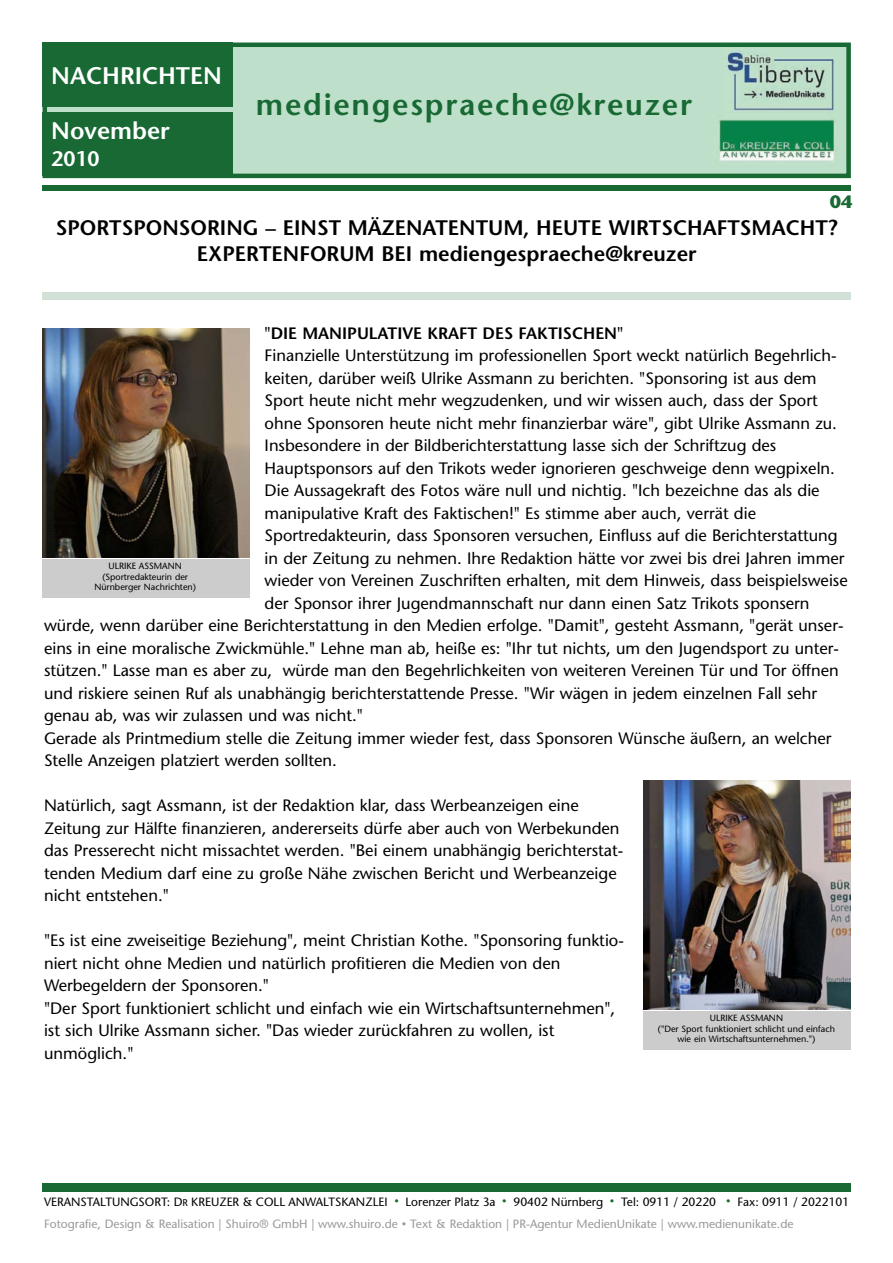
<style>
.page{position:relative;width:893px;height:1263px;background:#fff}
.page>*{position:absolute;margin:0;border:0;box-sizing:border-box;transform-origin:0 0}
.t1{font:600 30px "Stone Sans";letter-spacing:.055em;color:#186933}
.t2{font:600 24px "Stone Sans";color:#fff}
.t3{font:600 21px/25.5px "Stone Sans";color:#000;text-align:center}
.t4{font:600 21px "Stone Sans";color:#fff}
.t5{font:700 18px "Stone Sans";color:#186933}
.t6{font:16.5px/22.5px "Stone Sans";color:#000}
.t7{font:600 16.5px "Stone Sans";color:#000}
.t8{font:12px/22.4px "Stone Sans";color:#999}
.t9{font:9px/10.5px "Stone Sans";color:#000;text-align:center}
.s1{color:#000}
.s2{font-size:9.75px;color:#000}
.s3{font-size:9px;color:#186933}
.s4{font-size:9px}
</style>
<div class="page">
<img style="left:48px;top:48px;width:797px;height:125px">
<div style="left:43px;top:43px;width:807px;height:135px;border:4px solid #186933"></div>
<div style="left:43px;top:43px;width:190px;height:64px;background:#186933"></div>
<div style="left:43px;top:185px;width:807px;height:5px;background:#186933"></div>
<div style="left:43px;top:292px;width:807px;height:8px;background:#d1e1d6"></div>
<div style="left:43px;top:1183px;width:807px;height:8px;background:#186933"></div>
<div style="left:43px;top:112px;width:190px;height:63px;background:#186933"></div>
<img style="left:43px;top:328px;width:206px;height:230px">
<div style="left:43px;top:559px;width:206px;height:39px;background:#ccc"></div>
<img style="left:643px;top:780px;width:207px;height:230px">
<div style="left:643px;top:1012px;width:207px;height:38px;background:#ccc"></div>
<h2 class="t2" style="left:51px;top:66px;width:172px">NACHRICHTEN</h2>
<h2 class="t2" style="left:51px;top:122px;width:120px">November</h2>
<p class="t4" style="left:51px;top:150px;width:50px">2010</p>
<h1 class="t1" style="left:256px;top:93px;width:437px">mediengespraeche@kreuzer</h1>
<p class="t5" style="left:829px;top:195px;width:24px">04</p>
<p class="t3" style="left:56px;top:217px;width:783px">SPORTSPONSORING – EINST MÄZENATENTUM, HEUTE WIRTSCHAFTSMACHT?<br>EXPERTENFORUM BEI mediengespraeche@kreuzer</p>
<p class="t7" style="left:264px;top:327px;width:360px">"DIE MANIPULATIVE KRAFT DES FAKTISCHEN"</p>
<p class="t6" style="left:264px;top:346px;width:573px">Finanzielle Unterstützung im professionellen Sport weckt natürlich Begehrlich-</p>
<p class="t6" style="left:264px;top:369px;width:553px">keiten, darüber weiß Ulrike Assmann zu berichten. "Sponsoring ist aus dem</p>
<p class="t6" style="left:264px;top:391px;width:554px">Sport heute nicht mehr wegzudenken, und wir wissen auch, dass der Sport</p>
<p class="t6" style="left:264px;top:414px;width:574px">ohne Sponsoren heute nicht mehr finanzierbar wäre", gibt Ulrike Assmann zu.</p>
<p class="t6" style="left:264px;top:436px;width:513px">Insbesondere in der Bildberichterstattung lasse sich der Schriftzug des</p>
<p class="t6" style="left:264px;top:459px;width:572px">Hauptsponsors auf den Trikots weder ignorieren geschweige denn wegpixeln.</p>
<p class="t6" style="left:264px;top:481px;width:556px">Die Aussagekraft des Fotos wäre null und nichtig. "Ich bezeichne das als die</p>
<p class="t6" style="left:264px;top:504px;width:493px">manipulative Kraft des Faktischen!" Es stimme aber auch, verrät die</p>
<p class="t6" style="left:264px;top:526px;width:574px">Sportredakteurin, dass Sponsoren versuchen, Einfluss auf die Berichterstattung</p>
<p class="t6" style="left:264px;top:549px;width:581px">in der Zeitung zu nehmen. Ihre Redaktion hätte vor zwei bis drei Jahren immer</p>
<p class="t6" style="left:264px;top:571px;width:584px">wieder von Vereinen Zuschriften erhalten, mit dem Hinweis, dass beispielsweise</p>
<p class="t6" style="left:264px;top:594px;width:546px">der Sponsor ihrer Jugendmannschaft nur dann einen Satz Trikots sponsern</p>
<p class="t6" style="left:44px;top:616px;width:801px">würde, wenn darüber eine Berichterstattung in den Medien erfolge. "Damit", gesteht Assmann, "gerät unser-</p>
<p class="t6" style="left:44px;top:639px;width:796px">eins in eine moralische Zwickmühle." Lehne man ab, heiße es: "Ihr tut nichts, um den Jugendsport zu unter-</p>
<p class="t6" style="left:44px;top:661px;width:796px">stützen." Lasse man es aber zu, würde man den Begehrlichkeiten von weiteren Vereinen Tür und Tor öffnen</p>
<p class="t6" style="left:44px;top:684px;width:774px">und riskiere seinen Ruf als unabhängig berichterstattende Presse. "Wir wägen in jedem einzelnen Fall sehr</p>
<p class="t6" style="left:44px;top:706px;width:320px">genau ab, was wir zulassen und was nicht."</p>
<p class="t6" style="left:44px;top:729px;width:789px">Gerade als Printmedium stelle die Zeitung immer wieder fest, dass Sponsoren Wünsche äußern, an welcher</p>
<p class="t6" style="left:44px;top:751px;width:294px">Stelle Anzeigen platziert werden sollten.</p>
<p class="t6" style="left:44px;top:796px;width:581px">Natürlich, sagt Assmann, ist der Redaktion klar, dass Werbeanzeigen eine Zeitung zur Hälfte finanzieren, andererseits dürfe aber auch von Werbekunden das Presserecht nicht missachtet werden. "Bei einem unabhängig berichterstat&shy;tenden Medium darf eine zu große Nähe zwischen Bericht und Werbeanzeige nicht entstehen."</p>
<p class="t6" style="left:44px;top:931px;width:581px">"Es ist eine zweiseitige Beziehung", meint Christian Kothe. "Sponsoring funktio&shy;niert nicht ohne Medien und natürlich profitieren die Medien von den Werbegeldern der Sponsoren."<br>"Der Sport funktioniert schlicht und einfach wie ein Wirtschaftsunternehmen", ist sich Ulrike Assmann sicher. "Das wieder zurückfahren zu wollen, ist unmöglich."</p>
<p class="t9" style="left:94px;top:562px;width:103px">ULRIKE ASSMANN (Sportredakteurin der<br>Nürnberger Nachrichten)</p>
<p class="t9" style="left:658px;top:1014px;width:178px">ULRIKE ASSMANN<br>("Der Sport funktioniert schlicht und einfach wie ein Wirtschaftsunternehmen.")</p>
<p class="t8" style="left:44px;top:1192px;width:806px"><span class="s1">VERANSTALTUNGSORT: D</span><span class="s2">R</span> <span class="s1">KREUZER &amp; COLL ANWALTSKANZLEI</span> <span class="s3">•</span> <span class="s1">Lorenzer Platz 3a</span> <span class="s3">•</span> <span class="s1">90402 Nürnberg</span> <span class="s3">•</span> <span class="s1">Tel: 0911 / 20220</span> <span class="s3">•</span> <span class="s1">Fax: 0911 / 2022101<br></span>Fotografie, Design &amp; Realisation | Shuiro® GmbH | www.shuiro.de <span class="s4">•</span> Text &amp; Redaktion | PR-Agentur MedienUnikate | www.medienunikate.de</p>
</div>
